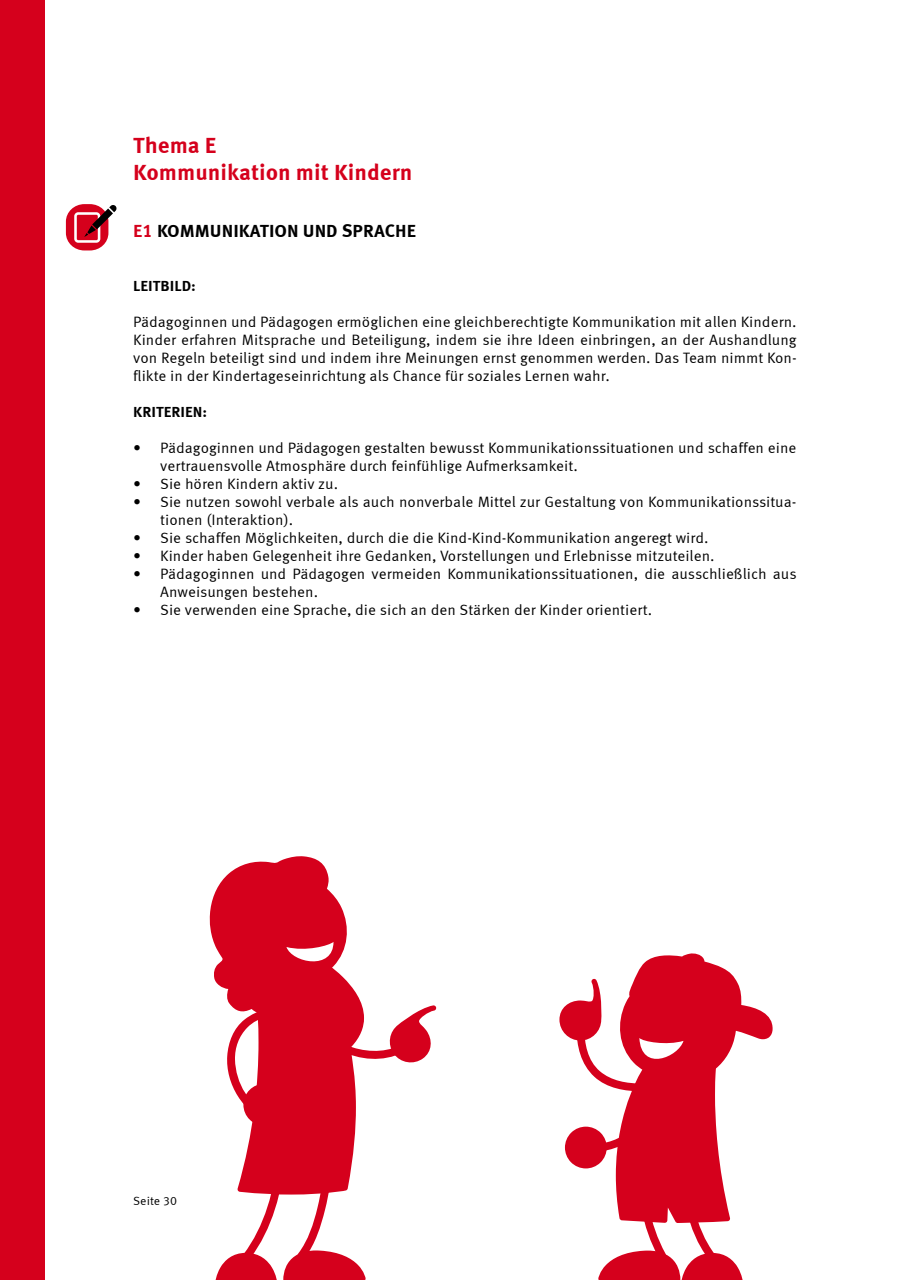
<style>
.page{position:relative;width:910px;height:1280px;background:#fff}
.page>*{position:absolute;margin:0;border:0;box-sizing:border-box;transform-origin:0 0}
.t1{font:700 22.5px/27px "Meta Correspondence";color:#d5001c}
.t2{font:700 18px "Meta Correspondence";color:#000}
.t3{font:15px/18px "Meta Correspondence";color:#000}
.t4{font:700 15px "Meta Correspondence";color:#000}
.t5{font:12px "Meta Correspondence";color:#000}
.s1{color:#d5001c}
</style>
<div class="page">
<svg style="left:209px;top:856px;width:227px;height:424px"></svg>
<svg style="left:559px;top:953px;width:214px;height:327px"></svg>
<div style="left:66px;top:204px;width:42px;height:46px;background:#d5001c;border-radius:18px"></div>
<svg style="left:74px;top:205px;width:43px;height:38px"></svg>
<div style="left:0;top:0;width:45px;height:1280px;background:#d5001c"></div>
<h1 class="t1" style="left:133px;top:131px;width:281px">THEMA E<br>KOMMUNIKATION MIT KINDERN</h1>
<p class="t2" style="left:133px;top:220px;width:49px"><span class="s1">E1</span> KOMMU</p>
<p class="t2" style="left:222px;top:220px;width:22px">NIKATIO</p>
<p class="t2" style="left:287px;top:220px;width:77px">N UND SPRACHE</p>
<p class="t4" style="left:133px;top:276px;width:64px">LEITBILD:</p>
<p class="t3" style="left:133px;top:312px;width:665px;text-align:justify">Pädagoginnen und Pädagogen ermöglichen eine gleichberechtigte Kommunikation mit allen Kindern.<br>Kinder erfahren Mitsprache und Beteiligung, indem sie ihre Ideen einbringen, an der Aushandlung von Regeln beteiligt sind und indem ihre Meinungen ernst genommen werden. Das Team nimmt Kon&shy;flikte in der Kindertageseinrichtung als Chance für soziales Lernen wahr.</p>
<p class="t4" style="left:133px;top:402px;width:75px">KRITERIEN:</p>
<p class="t3" style="left:160px;top:438px;width:638px;text-indent:-27px">• Pädagoginnen und Pädagogen gestalten bewusst Kommunikationssituationen und schaffen eine vertrauensvolle Atmosphäre durch feinfühlige Aufmerksamkeit.</p>
<p class="t3" style="left:133px;top:474px;width:206px">• Sie hören Kindern aktiv zu.</p>
<p class="t3" style="left:160px;top:492px;width:638px;text-indent:-27px">• Sie nutzen sowohl verbale als auch nonverbale Mittel zur Gestaltung von Kommunikationssitua&shy;tionen (Interaktion).</p>
<p class="t3" style="left:133px;top:528px;width:577px">• Sie schaffen Möglichkeiten, durch die die Kind-Kind-Kommunikation angeregt wird.</p>
<p class="t3" style="left:133px;top:546px;width:583px">• Kinder haben Gelegenheit ihre Gedanken, Vorstellungen und Erlebnisse mitzuteilen.</p>
<p class="t3" style="left:160px;top:564px;width:638px;text-indent:-27px">• Pädagoginnen und Pädagogen vermeiden Kommunikationssituationen, die ausschließlich aus<br>Anweisungen bestehen.</p>
<p class="t3" style="left:133px;top:600px;width:520px">• Sie verwenden eine Sprache, die sich an den Stärken der Kinder orientiert.</p>
<p class="t5" style="left:133px;top:1193px;width:45px">Seite 30</p>
</div>
